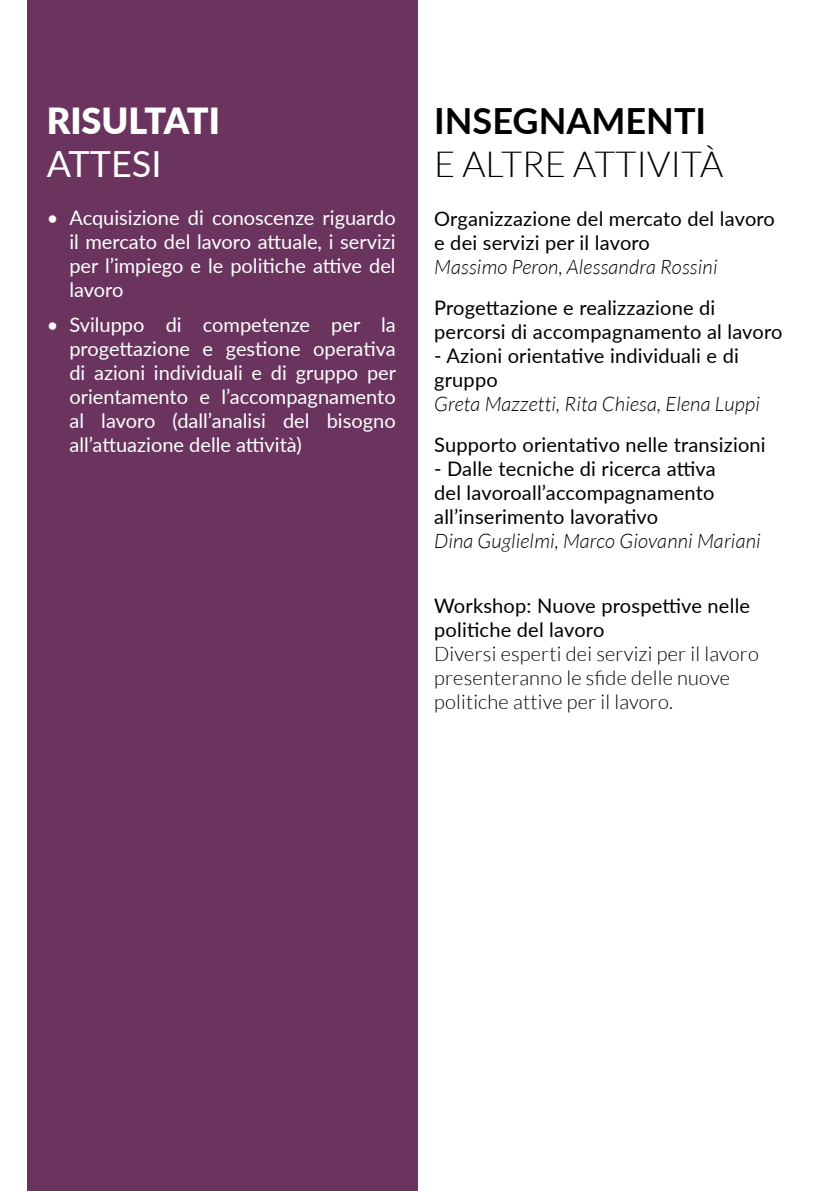
<style>
.page{position:relative;width:840px;height:1191px;background:#fff}
.page>*{position:absolute;margin:0;border:0;box-sizing:border-box;transform-origin:0 0}
.t1{font:300 36px "Lato";color:#000}
.t2{font:700 36px "Lato";color:#000}
.t3{font:900 36px "Lato";color:#fff}
.t4{font:36px "Lato";color:#fff}
.t5{font:20px/24px "Lato";letter-spacing:.01em;color:#000}
.t6{font:20px/24px "Lato";color:#fff;text-align:justify}
.t7{font:italic 300 20px "Lato";letter-spacing:.01em;color:#000}
.t8{font:300 20px/24px "Lato";letter-spacing:.01em;color:#000}
</style>
<div class="page">
<div style="left:27px;top:0;width:390px;height:1191px;background:#6a345f"></div>
<h1 class="t3" style="left:47px;top:93px;width:175px">RISULTATI</h1>
<h1 class="t4" style="left:47px;top:138px;width:116px">ATTESI</h1>
<p class="t6" style="left:69px;top:204px;width:327px;text-indent:-23px">• Acquisizione di conoscenze riguardo il mercato del lavoro attuale, i servizi per l’impiego e le politiche attive del lavoro</p>
<p class="t6" style="left:69px;top:312px;width:328px;text-indent:-23px">• Sviluppo di competenze per la progettazione e gestione operativa di azioni individuali e di gruppo per orientamento e l’accompagnamento al lavoro (dall’analisi del bisogno all’attuazione delle attività)</p>
<h1 class="t2" style="left:434px;top:94px;width:273px">INSEGNAMENTI</h1>
<h1 class="t1" style="left:434px;top:145px;width:290px">E ALTRE ATTIVITÀ</h1>
<p class="t5" style="left:434px;top:206px;width:342px">Organizzazione del mercato del lavoro e dei servizi per il lavoro</p>
<p class="t7" style="left:434px;top:256px;width:285px">Massimo Peron, Alessandra Rossini</p>
<p class="t5" style="left:434px;top:295px;width:349px">Progettazione e realizzazione di percorsi di accompagnamento al lavoro</p>
<p class="t5" style="left:434px;top:343px;width:306px">- Azioni orientative individuali e di gruppo</p>
<p class="t7" style="left:434px;top:393px;width:327px">Greta Mazzetti, Rita Chiesa, Elena Luppi</p>
<p class="t5" style="left:434px;top:432px;width:333px">Supporto orientativo nelle transizioni</p>
<p class="t5" style="left:434px;top:456px;width:283px;text-align:justify">- Dalle tecniche di ricerca attiva del lavoroall’accompagnamento all’inserimento lavorativo</p>
<p class="t7" style="left:434px;top:530px;width:328px">Dina Guglielmi, Marco Giovanni Mariani</p>
<p class="t5" style="left:434px;top:593px;width:317px">Workshop: Nuove prospettive nelle politiche del lavoro</p>
<p class="t8" style="left:434px;top:642px;width:326px">Diversi esperti dei servizi per il lavoro presenteranno le sfide delle nuove politiche attive per il lavoro.</p>
</div>
